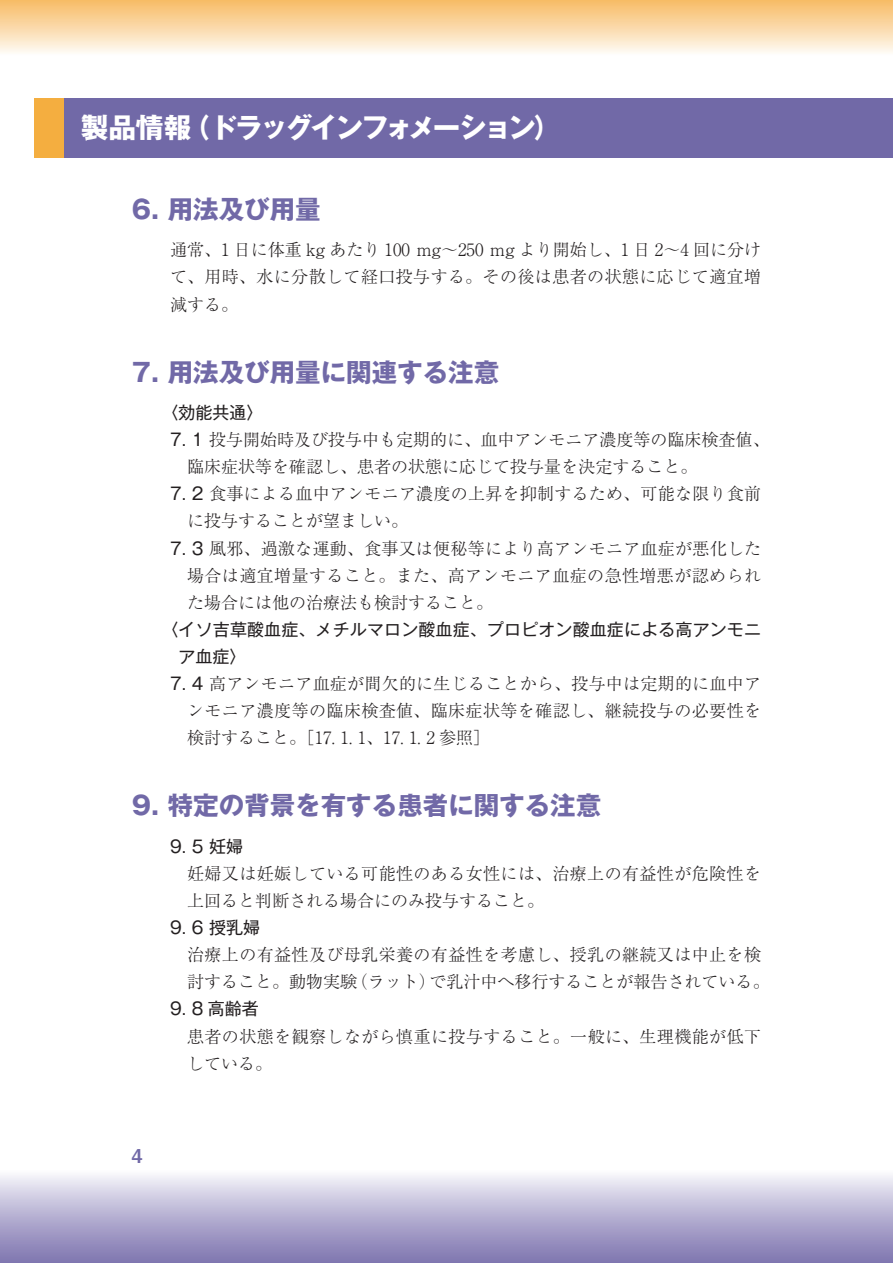
<style>
.page{position:relative;width:893px;height:1263px;background:#fff}
.page>*{position:absolute;margin:0;border:0;box-sizing:border-box;transform-origin:0 0}
.t1{font:700 27.6px "Gothic MB101 Pr 6 N";letter-spacing:-.08em;color:#fff}
.t2{font:700 25.5px "Gothic MB101 Pr 6 N";color:#7169a7}
.t3{font:19.2px "Midashi Go Pr 6 N MB31";color:#7169a7}
.t4{font:300 16.95px/27.2px "Ryumin Pr 6 N";letter-spacing:.015em;color:#231f20}
.t5{font:16.95px/27.2px "Gothic MB101 Pr 6 N";letter-spacing:.01em;color:#231f20}
.s1{font-family:"Gothic MB101 Pr 6 N";font-weight:400}
</style>
<div class="page">
<div style="left:0;top:0;width:893px;height:55px;background:linear-gradient(to bottom,#f8bb64,#fefbf6)"></div>
<svg style="left:892px;top:0;width:1px;height:55px"></svg>
<div style="left:0;top:1169px;width:893px;height:94px;background:linear-gradient(to bottom,#f8f8fc,#7c72ae)"></div>
<svg style="left:892px;top:1169px;width:1px;height:94px"></svg>
<div style="left:64px;top:98px;width:829px;height:59px;background:#7169a7"></div>
<div style="left:34px;top:98px;width:30px;height:59px;background:#f4ae40"></div>
<h1 class="t1" style="left:81px;top:105px;width:482px">製品情報（ドラッグインフォメーション）</h1>
<h2 class="t2" style="left:132px;top:188px;width:190px">6. 用法及び用量</h2>
<p class="t4" style="left:170px;top:235px;width:593px;text-align:justify">通常、1 日に体重 kg あたり 100 mg～250 mg より開始し、1 日 2～4 回に分けて、用時、水に分散して経口投与する。その後は患者の状態に応じて適宜増減する。</p>
<h2 class="t2" style="left:132px;top:351px;width:369px">7. 用法及び用量に関連する注意</h2>
<p class="t5" style="left:162px;top:398px;width:104px">〈効能共通〉</p>
<p class="t4" style="left:187px;top:425px;width:584px;text-indent:-17px"><span class="s1">7. 1</span> 投与開始時及び投与中も定期的に、血中アンモニア濃度等の臨床検査値、臨床症状等を確認し、患者の状態に応じて投与量を決定すること。</p>
<p class="t4" style="left:187px;top:479px;width:575px;text-indent:-17px"><span class="s1">7. 2</span> 食事による血中アンモニア濃度の上昇を抑制するため、可能な限り食前に投与することが望ましい。</p>
<p class="t4" style="left:187px;top:534px;width:576px;text-align:justify;text-indent:-17px"><span class="s1">7. 3</span> 風邪、過激な運動、食事又は便秘等により高アンモニア血症が悪化した場合は適宜増量すること。また、高アンモニア血症の急性増悪が認められた場合には他の治療法も検討すること。</p>
<p class="t5" style="left:179px;top:615px;width:584px;text-indent:-17px">〈イソ吉草酸血症、メチルマロン酸血症、プロピオン酸血症による高アンモニア血症〉</p>
<p class="t4" style="left:187px;top:669px;width:576px;text-align:justify;text-indent:-17px"><span class="s1">7. 4</span> 高アンモニア血症が間欠的に生じることから、投与中は定期的に血中アンモニア濃度等の臨床検査値、臨床症状等を確認し、継続投与の必要性を検討すること。［17. 1. 1、17. 1. 2 参照］</p>
<h2 class="t2" style="left:132px;top:784px;width:471px">9. 特定の背景を有する患者に関する注意</h2>
<p class="t5" style="left:170px;top:831px;width:75px">9. 5 妊婦</p>
<p class="t4" style="left:187px;top:859px;width:575px">妊婦又は妊娠している可能性のある女性には、治療上の有益性が危険性を上回ると判断される場合にのみ投与すること。</p>
<p class="t5" style="left:170px;top:913px;width:92px">9. 6 授乳婦</p>
<p class="t4" style="left:187px;top:940px;width:584px">治療上の有益性及び母乳栄養の有益性を考慮し、授乳の継続又は中止を検討すること。動物実験（ラット）で乳汁中へ移行することが報告されている。</p>
<p class="t5" style="left:170px;top:994px;width:90px">9. 8 高齢者</p>
<p class="t4" style="left:187px;top:1021px;width:576px">患者の状態を観察しながら慎重に投与すること。一般に、生理機能が低下している。</p>
<p class="t3" style="left:132px;top:1140px;width:12px">4</p>
</div>
